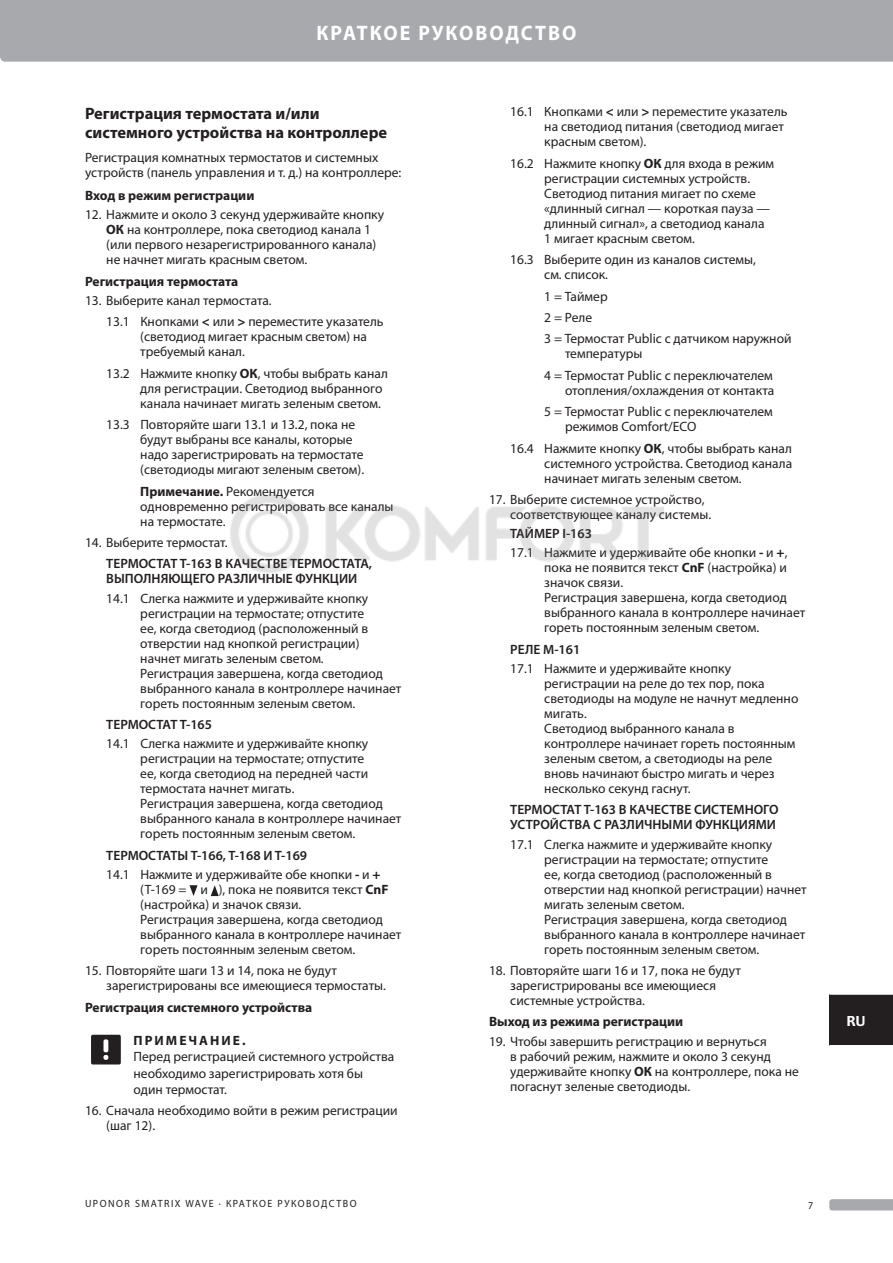
<style>
.page{position:relative;width:893px;height:1263px;background:#fff}
.page>*{position:absolute;margin:0;border:0;box-sizing:border-box;transform-origin:0 0}
.t1{font:700 21px "Myriad Pro";letter-spacing:.095em;color:#fff;scale:.95 1}
.Attention_flashes_bl{font:700 16.5px/19.5px "Myriad Pro";color:#231f20}
.t2{font:700 15px "Foundry Form Sans";color:#fff}
.Inside_Body_indentat{font:13.5px/15px "Myriad Pro";color:#231f20}
.Inside_Body_indentat-2{font:600 13.5px/15px "Myriad Pro";color:#231f20}
.Inside_Body_copy{font:13.5px/16.5px "Myriad Pro";color:#231f20}
.Inside_Subheading_bl{font:700 13.5px "Myriad Pro";color:#231f20}
.Inside_Body_notifica{font:700 13.5px "Myriad Pro";letter-spacing:.15em;color:#231f20}
.t3{font:10.5px "Myriad Pro";letter-spacing:.15em;color:#231f20;scale:.95 1}
.s1{font-weight:700}
</style>
<div class="page">
<div style="left:829px;top:994px;width:64px;height:52px;background:#231f20"></div>
<hr style="left:829px;top:1045px;width:64px;height:1px;background:#fff">
<hr style="left:829px;top:993px;width:64px;height:2px;background:#fff">
<svg style="left:190px;top:885px;width:8px;height:11px"></svg>
<svg style="left:211px;top:885px;width:8px;height:11px"></svg>
<div style="left:91px;top:1035px;width:30px;height:29px;background:#231f20;border-radius:2px"></div>
<div style="left:103px;top:1039px;width:5px;height:13px;background:#fff;border-radius:2px"></div>
<svg style="left:103px;top:1055px;width:5px;height:5px"></svg>
<div style="left:0;top:0;width:893px;height:62px;background:#a8a9ad"></div>
<svg style="left:829px;top:1199px;width:64px;height:11px"></svg>
<img style="left:230px;top:494px;width:434px;height:79px">
<h1 class="t1" style="left:317px;top:19px;width:275px">КРАТКОЕ РУКОВОДСТВО</h1>
<p class="Attention_flashes_bl" style="left:85px;top:103px;width:304px">Регистрация термостата и/или системного устройства на контроллере</p>
<p class="Inside_Body_copy" style="left:85px;top:149px;width:318px;line-height:15px">Регистрация комнатных термостатов и системных устройств (панель управления и т. д.) на контроллере:</p>
<p class="Inside_Subheading_bl" style="left:85px;top:187px;width:171px">Вход в режим регистрации</p>
<p class="Inside_Body_indentat" style="left:106px;top:207px;width:279px;text-indent:-21px">12. Нажмите и около 3 секунд удерживайте кнопку <span class="s1">ОК</span> на контроллере, пока светодиод канала 1 (или первого незарегистрированного канала) не начнет мигать красным светом.</p>
<p class="Inside_Subheading_bl" style="left:85px;top:272px;width:155px">Регистрация термостата</p>
<p class="Inside_Body_indentat" style="left:85px;top:293px;width:188px">13. Выберите канал термостата.</p>
<p class="Inside_Body_indentat" style="left:140px;top:314px;width:245px;text-indent:-34px">13.1 Кнопками <span class="s1">&lt;</span> или <span class="s1">&gt;</span> переместите указатель (светодиод мигает красным светом) на требуемый канал.</p>
<p class="Inside_Body_indentat" style="left:140px;top:366px;width:249px;text-indent:-34px">13.2 Нажмите кнопку <span class="s1">ОК</span>, чтобы выбрать канал для регистрации. Светодиод выбранного канала начинает мигать зеленым светом.</p>
<p class="Inside_Body_indentat" style="left:140px;top:417px;width:225px;text-indent:-34px">13.3 Повторяйте шаги 13.1 и 13.2, пока не будут выбраны все каналы, которые надо зарегистрировать на термостате (светодиоды мигают зеленым светом).</p>
<p class="Inside_Body_indentat" style="left:140px;top:483px;width:255px"><span class="s1">Примечание.</span> Рекомендуется одновременно регистрировать все каналы на термостате.</p>
<p class="Inside_Body_indentat" style="left:85px;top:535px;width:144px">14. Выберите термостат.</p>
<p class="Inside_Body_indentat-2" style="left:106px;top:556px;width:267px">ТЕРМОСТАТ T-163 В КАЧЕСТВЕ ТЕРМОСТАТА,<br>ВЫПОЛНЯЮЩЕГО РАЗЛИЧНЫЕ ФУНКЦИИ</p>
<p class="Inside_Body_indentat" style="left:140px;top:590px;width:263px;text-indent:-34px">14.1 Слегка нажмите и удерживайте кнопку регистрации на термостате; отпустите<br>ее, когда светодиод (расположенный в отверстии над кнопкой регистрации) начнет мигать зеленым светом.<br>Регистрация завершена, когда светодиод выбранного канала в контроллере начинает гореть постоянным зеленым светом.</p>
<p class="Inside_Body_indentat-2" style="left:106px;top:717px;width:107px">ТЕРМОСТАТ T-165</p>
<p class="Inside_Body_indentat" style="left:140px;top:736px;width:263px;text-indent:-34px">14.1 Слегка нажмите и удерживайте кнопку регистрации на термостате; отпустите<br>ее, когда светодиод на передней части термостата начнет мигать.<br>Регистрация завершена, когда светодиод выбранного канала в контроллере начинает гореть постоянным зеленым светом.</p>
<p class="Inside_Body_indentat-2" style="left:106px;top:847px;width:202px">ТЕРМОСТАТЫ T-166, T-168 И T-169</p>
<p class="Inside_Body_indentat" style="left:140px;top:867px;width:263px;text-indent:-34px">14.1 Нажмите и удерживайте обе кнопки <span class="s1">-</span> и <span class="s1">+ </span>(T-169 = и ), пока не появится текст <span class="s1">CnF </span>(настройка) и значок связи.<br>Регистрация завершена, когда светодиод выбранного канала в контроллере начинает гореть постоянным зеленым светом.</p>
<p class="Inside_Body_indentat" style="left:106px;top:963px;width:281px;text-indent:-21px">15. Повторяйте шаги 13 и 14, пока не будут зарегистрированы все имеющиеся термостаты.</p>
<p class="Inside_Subheading_bl" style="left:85px;top:998px;width:229px">Регистрация системного устройства</p>
<p class="Inside_Body_notifica" style="left:134px;top:1031px;width:113px">ПРИМЕЧАНИЕ.</p>
<p class="Inside_Body_copy" style="left:134px;top:1048px;width:262px">Перед регистрацией системного устройства необходимо зарегистрировать хотя бы один термостат.</p>
<p class="Inside_Body_indentat" style="left:106px;top:1103px;width:293px;text-indent:-21px">16. Сначала необходимо войти в режим регистрации (шаг 12).</p>
<p class="Inside_Body_indentat" style="left:544px;top:104px;width:245px;text-indent:-34px">16.1 Кнопками <span class="s1">&lt;</span> или <span class="s1">&gt;</span> переместите указатель на светодиод питания (светодиод мигает красным светом).</p>
<p class="Inside_Body_indentat" style="left:544px;top:156px;width:231px;text-indent:-34px">16.2 Нажмите кнопку <span class="s1">ОК</span> для входа в режим регистрации системных устройств.<br>Светодиод питания мигает по схеме «длинный сигнал — короткая пауза — длинный сигнал», а светодиод канала 1 мигает красным светом.</p>
<p class="Inside_Body_indentat" style="left:544px;top:252px;width:213px;text-indent:-34px">16.3 Выберите один из каналов системы, см. список.</p>
<p class="Inside_Body_indentat" style="left:544px;top:288px;width:65px">1 = Таймер</p>
<p class="Inside_Body_indentat" style="left:544px;top:310px;width:49px">2 = Реле</p>
<p class="Inside_Body_indentat" style="left:565px;top:331px;width:228px;text-indent:-21px">3 = Термостат Public с датчиком наружной температуры</p>
<p class="Inside_Body_indentat" style="left:544px;top:367px;width:231px;text-align:right">4 = Термостат Public с переключателем отопления/охлаждения от контакта</p>
<p class="Inside_Body_indentat" style="left:565px;top:404px;width:209px;text-indent:-21px">5 = Термостат Public с переключателем режимов Comfort/ECO</p>
<p class="Inside_Body_indentat" style="left:544px;top:440px;width:249px;text-align:justify;text-indent:-34px">16.4 Нажмите кнопку <span class="s1">ОК</span>, чтобы выбрать канал системного устройства. Светодиод канала начинает мигать зеленым светом.</p>
<p class="Inside_Body_indentat" style="left:510px;top:492px;width:202px;text-indent:-21px">17. Выберите системное устройство, соответствующее каналу системы.</p>
<p class="Inside_Body_indentat-2" style="left:510px;top:526px;width:83px">ТАЙМЕР I-163</p>
<p class="Inside_Body_indentat" style="left:544px;top:545px;width:263px;text-indent:-34px">17.1 Нажмите и удерживайте обе кнопки <span class="s1">-</span> и <span class="s1">+</span>, пока не появится текст <span class="s1">CnF</span> (настройка) и значок связи.<br>Регистрация завершена, когда светодиод выбранного канала в контроллере начинает гореть постоянным зеленым светом.</p>
<p class="Inside_Body_indentat-2" style="left:510px;top:641px;width:72px">РЕЛЕ M-161</p>
<p class="Inside_Body_indentat" style="left:544px;top:661px;width:256px;text-indent:-34px">17.1 Нажмите и удерживайте кнопку регистрации на реле до тех пор, пока светодиоды на модуле не начнут медленно мигать.<br>Светодиод выбранного канала в контроллере начинает гореть постоянным зеленым светом, а светодиоды на реле вновь начинают быстро мигать и через несколько секунд гаснут.</p>
<p class="Inside_Body_indentat-2" style="left:510px;top:802px;width:270px">ТЕРМОСТАТ T-163 В КАЧЕСТВЕ СИСТЕМНОГО<br>УСТРОЙСТВА С РАЗЛИЧНЫМИ ФУНКЦИЯМИ</p>
<p class="Inside_Body_indentat" style="left:544px;top:836px;width:264px;text-indent:-34px">17.1 Слегка нажмите и удерживайте кнопку регистрации на термостате; отпустите<br>ее, когда светодиод (расположенный в отверстии над кнопкой регистрации) начнет мигать зеленым светом.<br>Регистрация завершена, когда светодиод выбранного канала в контроллере начинает гореть постоянным зеленым светом.</p>
<p class="Inside_Body_indentat" style="left:510px;top:963px;width:232px;text-indent:-21px">18. Повторяйте шаги 16 и 17, пока не будут зарегистрированы все имеющиеся системные устройства.</p>
<p class="Inside_Subheading_bl" style="left:489px;top:1013px;width:196px">Выход из режима регистрации</p>
<p class="Inside_Body_indentat" style="left:510px;top:1033px;width:290px;text-indent:-21px">19. Чтобы завершить регистрацию и вернуться<br>в рабочий режим, нажмите и около 3 секунд удерживайте кнопку <span class="s1">ОК</span> на контроллере, пока не погаснут зеленые светодиоды.</p>
<p class="t3" style="left:85px;top:1197px;width:287px">UPONOR SMATRIX WAVE · КРАТКОЕ РУКОВОДСТВО</p>
<p class="t3" style="left:808px;top:1199px;width:7px">7</p>
<p class="t2" style="left:846px;top:1012px;width:21px">RU</p>
</div>
